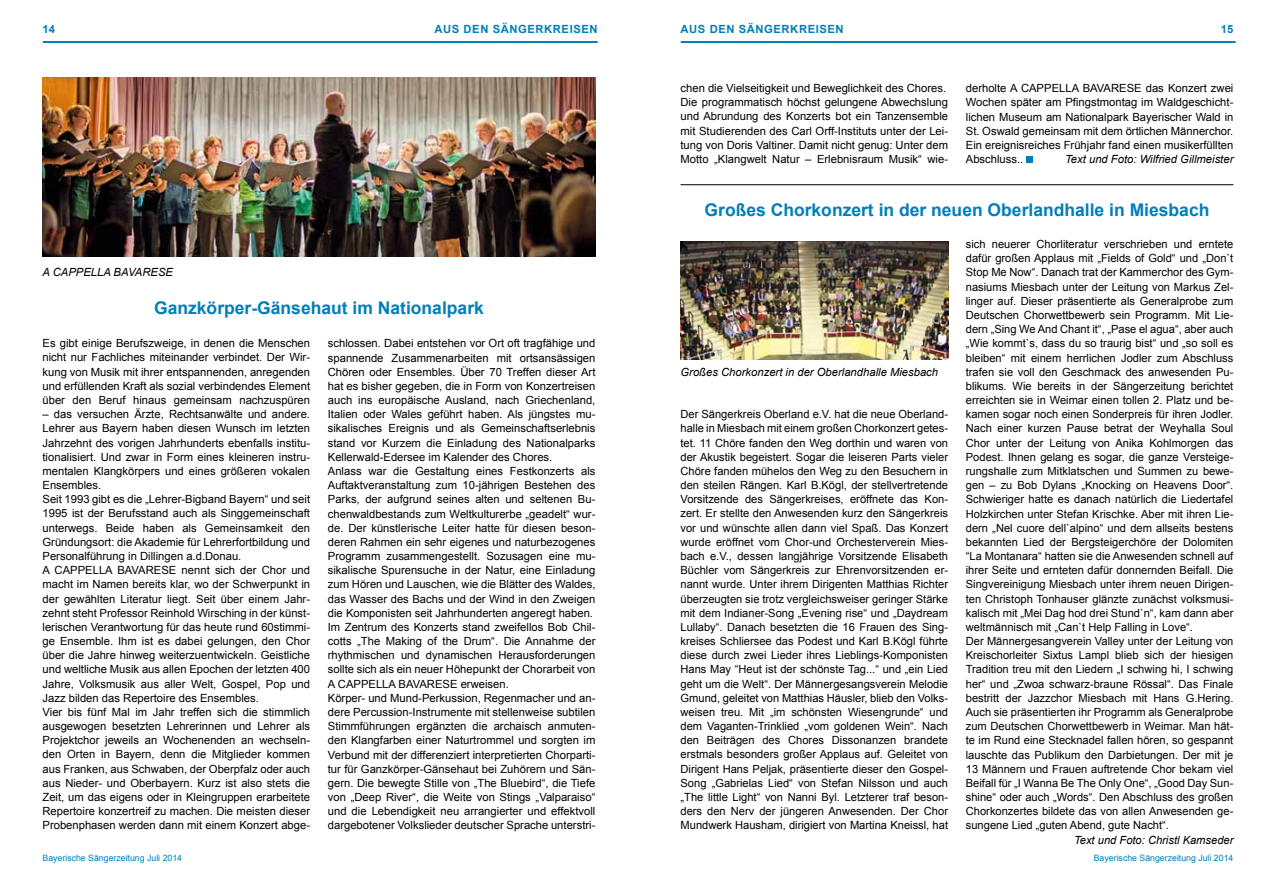
<style>
.page{position:relative;width:1276px;height:886px;background:#fff}
.page>*{position:absolute;margin:0;border:0;box-sizing:border-box;transform-origin:0 0}
.t1{font:700 17.5px "Arial";color:#007eb9}
.t2{font:11.25px/14.1px "Arial";color:#000}
.t3{font:italic 11.25px "Arial";color:#000}
.t4{font:700 11.25px "Arial";letter-spacing:.05em;color:#007eb9}
.t5{font:8.75px "Arial";color:#007eb9}
</style>
<div class="page">
<hr style="left:44px;top:41px;width:553px;height:2px;background:#007eb9">
<hr style="left:682px;top:41px;width:552px;height:2px;background:#007eb9">
<img style="left:680px;top:241px;width:268px;height:118px">
<div style="left:1026px;top:156px;width:7px;height:7px;background:#007eb9"></div>
<hr style="left:680px;top:184px;width:553px;height:1px;background:#000">
<img style="left:43px;top:78px;width:552px;height:178px">
<p class="t4" style="left:434px;top:22px;width:165px">AUS DEN SÄNGERKREISEN</p>
<p class="t4" style="left:680px;top:22px;width:165px">AUS DEN SÄNGERKREISEN</p>
<p class="t4" style="left:43px;top:22px;width:14px">14</p>
<p class="t4" style="left:1221px;top:22px;width:14px">15</p>
<p class="t2" style="left:680px;top:81px;width:269px">chen die Vielseitigkeit und Beweglichkeit des Chores.<br>Die programmatisch höchst gelungene Abwechslung und Abrundung des Konzerts bot ein Tanzensemble mit Studierenden des Carl Orff-Instituts unter der Lei&shy;tung von Doris Valtiner. Damit nicht genug: Unter dem Motto „Klangwelt Natur – Erlebnisraum Musik“ wie-</p>
<p class="t2" style="left:966px;top:81px;width:269px;text-align:justify">derholte A CAPPELLA BAVARESE das Konzert zwei Wochen später am Pfingstmontag im Waldgeschicht&shy;lichen Museum am Nationalpark Bayerischer Wald in St. Oswald gemeinsam mit dem örtlichen Männerchor.<br>Ein ereignisreiches Frühjahr fand einen musikerfüllten Abschluss..</p>
<p class="t3" style="left:1065px;top:152px;width:170px">Text und Foto: Wilfried Gillmeister</p>
<p class="t3" style="left:43px;top:265px;width:132px">A CAPPELLA BAVARESE</p>
<h1 class="t1" style="left:154px;top:296px;width:331px">Ganzkörper-Gänsehaut im Nationalpark</h1>
<p class="t2" style="left:43px;top:336px;width:269px;text-align:justify">Es gibt einige Berufszweige, in denen die Menschen nicht nur Fachliches miteinander verbindet. Der Wir&shy;kung von Musik mit ihrer entspannenden, anregenden und erfüllenden Kraft als sozial verbindendes Element über den Beruf hinaus gemeinsam nachzuspüren</p>
<p class="t2" style="left:43px;top:407px;width:269px">– das versuchen Ärzte, Rechtsanwälte und andere.<br>Lehrer aus Bayern haben diesen Wunsch im letzten Jahrzehnt des vorigen Jahrhunderts ebenfalls institu&shy;tionalisiert. Und zwar in Form eines kleineren instru&shy;mentalen Klangkörpers und eines größeren vokalen Ensembles.<br>Seit 1993 gibt es die „Lehrer-Bigband Bayern“ und seit 1995 ist der Berufsstand auch als Singgemeinschaft unterwegs. Beide haben als Gemeinsamkeit den Gründungsort: die Akademie für Lehrerfortbildung und Personalführung in Dillingen a.d.Donau.<br>A CAPPELLA BAVARESE nennt sich der Chor und macht im Namen bereits klar, wo der Schwerpunkt in der gewählten Literatur liegt. Seit über einem Jahr&shy;zehnt steht Professor Reinhold Wirsching in der künst&shy;lerischen Verantwortung für das heute rund 60stimmi&shy;ge Ensemble. Ihm ist es dabei gelungen, den Chor über die Jahre hinweg weiterzuentwickeln. Geistliche und weltliche Musik aus allen Epochen der letzten 400<br>Jahre, Volksmusik aus aller Welt, Gospel, Pop und Jazz bilden das Repertoire des Ensembles.<br>Vier bis fünf Mal im Jahr treffen sich die stimmlich ausgewogen besetzten Lehrerinnen und Lehrer als Projektchor jeweils an Wochenenden an wechseln&shy;den Orten in Bayern, denn die Mitglieder kommen aus Franken, aus Schwaben, der Oberpfalz oder auch aus Nieder- und Oberbayern. Kurz ist also stets die Zeit, um das eigens oder in Kleingruppen erarbeitete Repertoire konzertreif zu machen. Die meisten dieser Probenphasen werden dann mit einem Konzert abge-</p>
<p class="t2" style="left:328px;top:336px;width:269px">schlossen. Dabei entstehen vor Ort oft tragfähige und spannende Zusammenarbeiten mit ortsansässigen Chören oder Ensembles. Über 70 Treffen dieser Art hat es bisher gegeben, die in Form von Konzertreisen auch ins europäische Ausland, nach Griechenland, Italien oder Wales geführt haben. Als jüngstes mu&shy;sikalisches Ereignis und als Gemeinschaftserlebnis stand vor Kurzem die Einladung des Nationalparks Kellerwald-Edersee im Kalender des Chores.<br>Anlass war die Gestaltung eines Festkonzerts als Auftaktveranstaltung zum 10-jährigen Bestehen des Parks, der aufgrund seines alten und seltenen Bu&shy;chenwaldbestands zum Weltkulturerbe „geadelt“ wur&shy;de. Der künstlerische Leiter hatte für diesen beson&shy;deren Rahmen ein sehr eigenes und naturbezogenes Programm zusammengestellt. Sozusagen eine mu&shy;sikalische Spurensuche in der Natur, eine Einladung zum Hören und Lauschen, wie die Blätter des Waldes, das Wasser des Bachs und der Wind in den Zweigen die Komponisten seit Jahrhunderten angeregt haben.<br>Im Zentrum des Konzerts stand zweifellos Bob Chil&shy;cotts „The Making of the Drum“. Die Annahme der rhythmischen und dynamischen Herausforderungen sollte sich als ein neuer Höhepunkt der Chorarbeit von A CAPPELLA BAVARESE erweisen.<br>Körper- und Mund-Perkussion, Regenmacher und an&shy;dere Percussion-Instrumente mit stellenweise subtilen Stimmführungen ergänzten die archaisch anmuten&shy;den Klangfarben einer Naturtrommel und sorgten im Verbund mit der differenziert interpretierten Chorparti&shy;tur für Ganzkörper-Gänsehaut bei Zuhörern und Sän&shy;gern. Die bewegte Stille von „The Bluebird“, die Tiefe von „Deep River“, die Weite von Stings „Valparaiso“ und die Lebendigkeit neu arrangierter und effektvoll dargebotener Volkslieder deutscher Sprache unterstri-</p>
<h1 class="t1" style="left:704px;top:198px;width:506px">Großes Chorkonzert in der neuen Oberlandhalle in Miesbach</h1>
<p class="t3" style="left:680px;top:364px;width:259px">Großes Chorkonzert in der Oberlandhalle Miesbach</p>
<p class="t2" style="left:680px;top:407px;width:269px;text-align:justify">Der Sängerkreis Oberland e.V. hat die neue Oberland&shy;halle in Miesbach mit einem großen Chorkonzert getes&shy;tet. 11 Chöre fanden den Weg dorthin und waren von der Akustik begeistert. Sogar die leiseren Parts vieler Chöre fanden mühelos den Weg zu den Besuchern in den steilen Rängen. Karl B.Kögl, der stellvertretende Vorsitzende des Sängerkreises, eröffnete das Kon&shy;zert. Er stellte den Anwesenden kurz den Sängerkreis vor und wünschte allen dann viel Spaß. Das Konzert wurde eröffnet vom Chor-und Orchesterverein Mies&shy;bach e.V., dessen langjährige Vorsitzende Elisabeth Büchler vom Sängerkreis zur Ehrenvorsitzenden er&shy;nannt wurde. Unter ihrem Dirigenten Matthias Richter überzeugten sie trotz vergleichsweiser geringer Stärke mit dem Indianer-Song „Evening rise“ und „Daydream Lullaby“. Danach besetzten die 16 Frauen des Sing&shy;kreises Schliersee das Podest und Karl B.Kögl führte diese durch zwei Lieder ihres Lieblings-Komponisten Hans May “Heut ist der schönste Tag...“ und „ein Lied geht um die Welt“. Der Männergesangsverein Melodie Gmund, geleitet von Matthias Häusler, blieb den Volks&shy;weisen treu. Mit „im schönsten Wiesengrunde“ und dem Vaganten-Trinklied „vom goldenen Wein“. Nach den Beiträgen des Chores Dissonanzen brandete erstmals besonders großer Applaus auf. Geleitet von Dirigent Hans Peljak, präsentierte dieser den Gospel-Song „Gabrielas Lied“ von Stefan Nilsson und auch „The little Light“ von Nanni Byl. Letzterer traf beson&shy;ders den Nerv der jüngeren Anwesenden. Der Chor Mundwerk Hausham, dirigiert von Martina Kneissl, hat</p>
<p class="t2" style="left:966px;top:237px;width:269px">sich neuerer Chorliteratur verschrieben und erntete dafür großen Applaus mit „Fields of Gold“ und „Don`t Stop Me Now“. Danach trat der Kammerchor des Gym&shy;nasiums Miesbach unter der Leitung von Markus Zel&shy;linger auf. Dieser präsentierte als Generalprobe zum Deutschen Chorwettbewerb sein Programm. Mit Lie&shy;dern „Sing We And Chant it“, „Pase el agua“, aber auch „Wie kommt`s, dass du so traurig bist“ und „so soll es bleiben“ mit einem herrlichen Jodler zum Abschluss trafen sie voll den Geschmack des anwesenden Pu&shy;blikums. Wie bereits in der Sängerzeitung berichtet erreichten sie in Weimar einen tollen 2. Platz und be&shy;kamen sogar noch einen Sonderpreis für ihren Jodler.<br>Nach einer kurzen Pause betrat der Weyhalla Soul Chor unter der Leitung von Anika Kohlmorgen das Podest. Ihnen gelang es sogar, die ganze Versteige&shy;rungshalle zum Mitklatschen und Summen zu bewe&shy;gen – zu Bob Dylans „Knocking on Heavens Door“.<br>Schwieriger hatte es danach natürlich die Liedertafel Holzkirchen unter Stefan Krischke. Aber mit ihren Lie&shy;dern „Nel cuore dell`alpino“ und dem allseits bestens bekannten Lied der Bergsteigerchöre der Dolomiten “La Montanara“ hatten sie die Anwesenden schnell auf ihrer Seite und ernteten dafür donnernden Beifall. Die Singvereinigung Miesbach unter ihrem neuen Dirigen&shy;ten Christoph Tonhauser glänzte zunächst volksmusi&shy;kalisch mit „Mei Dag hod drei Stund`n“, kam dann aber weltmännisch mit „Can`t Help Falling in Love“.<br>Der Männergesangverein Valley unter der Leitung von Kreischorleiter Sixtus Lampl blieb sich der hiesigen Tradition treu mit den Liedern „I schwing hi, I schwing her“ und „Zwoa schwarz-braune Rössal“. Das Finale bestritt der Jazzchor Miesbach mit Hans G.Hering.<br>Auch sie präsentierten ihr Programm als Generalprobe zum Deutschen Chorwettbewerb in Weimar. Man hät&shy;te im Rund eine Stecknadel fallen hören, so gespannt lauschte das Publikum den Darbietungen. Der mit je 13 Männern und Frauen auftretende Chor bekam viel Beifall für „I Wanna Be The Only One“, „Good Day Sun&shy;shine“ oder auch „Words“. Den Abschluss des großen Chorkonzertes bildete das von allen Anwesenden ge&shy;sungene Lied „guten Abend, gute Nacht“.</p>
<p class="t3" style="left:1074px;top:832px;width:161px">Text und Foto: Christl Kamseder</p>
<p class="t5" style="left:43px;top:852px;width:141px">Bayerische Sängerzeitung Juli 2014</p>
<p class="t5" style="left:1093px;top:852px;width:141px">Bayerische Sängerzeitung Juli 2014</p>
</div>
